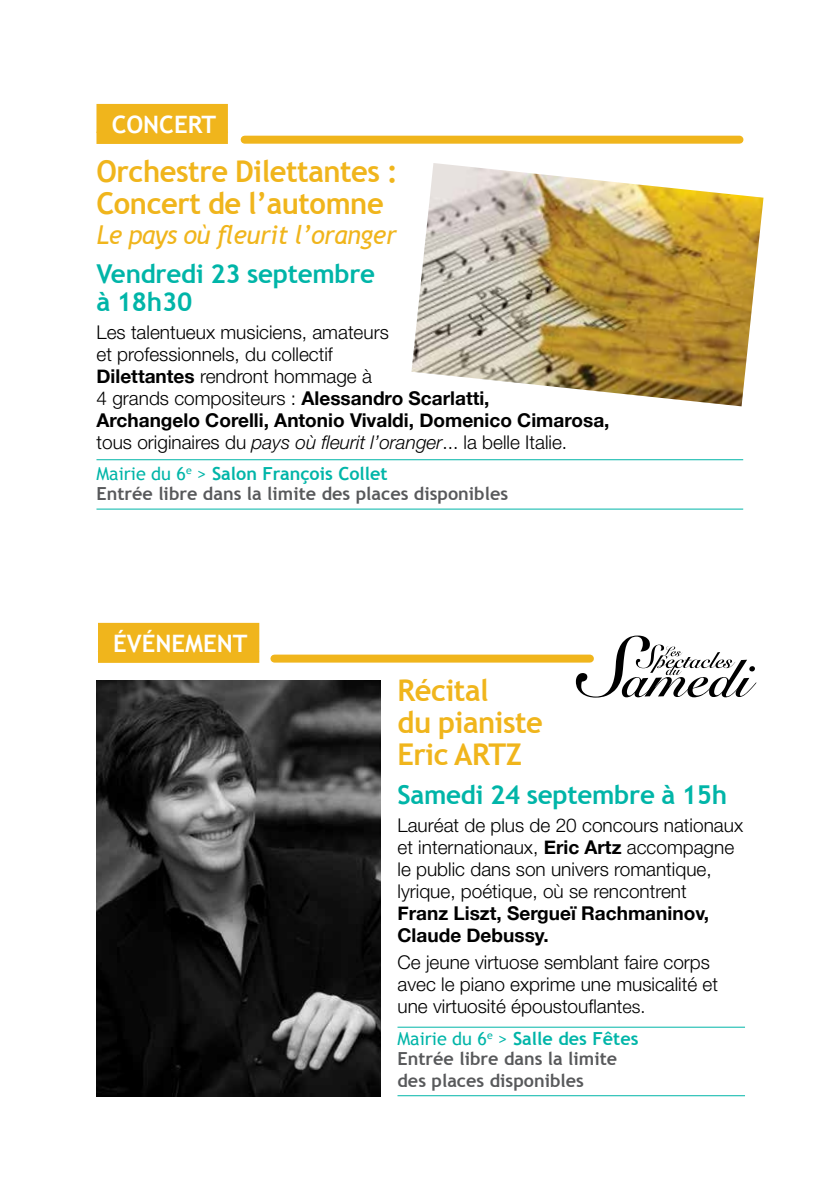
<style>
.page{position:relative;width:840px;height:1191px;background:#fff}
.page>*{position:absolute;margin:0;border:0;box-sizing:border-box;transform-origin:0 0}
.t1{font:700 30px/32px "Trebuchet MS";letter-spacing:-.015em;color:#f0b51c}
.t2{font:700 26px/28px "Trebuchet MS";letter-spacing:-.01em;color:#00b5a8}
.t3{font:italic 26px "Trebuchet MS";letter-spacing:-.015em;color:#f0b51c}
.t4{font:700 24px "Trebuchet MS";color:#fff}
.t5{font:300 19px/22px "Helvetica Neue";color:#000}
.t6{font:700 19px/22px "Helvetica Neue";color:#000}
.t7{font:700 18px/20px "Trebuchet MS";color:#58595b}
.s1{color:#f0b51c}
.s2{font-weight:400;font-size:20px;color:#f0b51c}
.s3{font-weight:700}
.s4{font-style:italic}
.s5{font-weight:400;color:#00b5a8}
.s6{color:#00b5a8}
.s7{font-size:18px}
</style>
<div class="page">
<div style="left:96px;top:104px;width:132px;height:40px;background:#f0b51c"></div>
<hr style="left:96px;top:459px;width:646px;height:1px;background:#00b5a8">
<hr style="left:96px;top:508px;width:646px;height:1px;background:#00b5a8">
<div style="left:244px;top:136px;width:495px;height:8px;background:#f0b51c"></div>
<div style="left:98px;top:623px;width:161px;height:40px;background:#f0b51c"></div>
<hr style="left:397px;top:1026px;width:347px;height:1px;background:#00b5a8">
<hr style="left:397px;top:1095px;width:347px;height:1px;background:#00b5a8">
<img style="left:96px;top:680px;width:284px;height:417px">
<div style="left:274px;top:654px;width:315px;height:8px;background:#f0b51c"></div>
<svg style="left:575px;top:635px;width:181px;height:62px"></svg>
<img style="left:411px;top:163px;width:352px;height:243px">
<p class="t4" style="left:96px;top:109px;width:133px"><span class="s1">A</span>CONCERT<span class="s2">A</span></p>
<h1 class="t1" style="left:96px;top:155px;width:303px">Orchestre Dilettantes :<br>Concert de l’automne</h1>
<h2 class="t3" style="left:96px;top:219px;width:301px">Le pays où fleurit l’oranger</h2>
<h2 class="t2" style="left:96px;top:260px;width:280px">Vendredi 23 septembre à 18h30</h2>
<p class="t5" style="left:96px;top:320px;width:514px">Les talentueux musiciens, amateurs<br>et professionnels, du collectif<br><span class="s3">Dilettantes</span> rendront hommage à<br>4 grands compositeurs : <span class="s3">Alessandro Scarlatti,<br>Archangelo Corelli, Antonio Vivaldi, Domenico Cimarosa, </span>tous originaires du <span class="s4">pays où fleurit l’oranger</span>... la belle Italie.</p>
<p class="t7" style="left:96px;top:464px;width:413px"><span class="s5">Mairie du 6</span><sup>e</sup> <span class="s5">&gt;</span> <span class="s6">Salon François Collet<br></span>Entrée libre dans la limite des places disponibles</p>
<p class="t4" style="left:98px;top:628px;width:163px"><span class="s1">A</span>ÉVÉNEMENT<span class="s2">A</span></p>
<h1 class="t1" style="left:397px;top:674px;width:147px">Récital<br>du pianiste<br>Eric ARTZ</h1>
<h2 class="t2" style="left:397px;top:780px;width:331px">Samedi 24 septembre à 15h</h2>
<p class="t5" style="left:397px;top:813px;width:347px">Lauréat de plus de 20 concours nationaux et internationaux, <span class="s3">Eric Artz</span> accompagne le public dans son univers romantique, lyrique, poétique, où se rencontrent</p>
<p class="t6" style="left:397px;top:902px;width:313px">Franz Liszt, Sergueï Rachmaninov,<br>Claude Debussy.</p>
<p class="t5" style="left:397px;top:951px;width:322px">Ce jeune virtuose semblant faire corps avec le piano exprime une musicalité et une virtuosité époustouflant<span class="s7">es.</span></p>
<p class="t7" style="left:397px;top:1028px;width:242px"><span class="s5">Mairie du 6</span><sup>e</sup> <span class="s5">&gt;</span> <span class="s6">Salle des Fêtes<br></span>Entrée libre dans la limite</p>
<p class="t7" style="left:397px;top:1070px;width:188px">des places disponibles</p>
</div>
